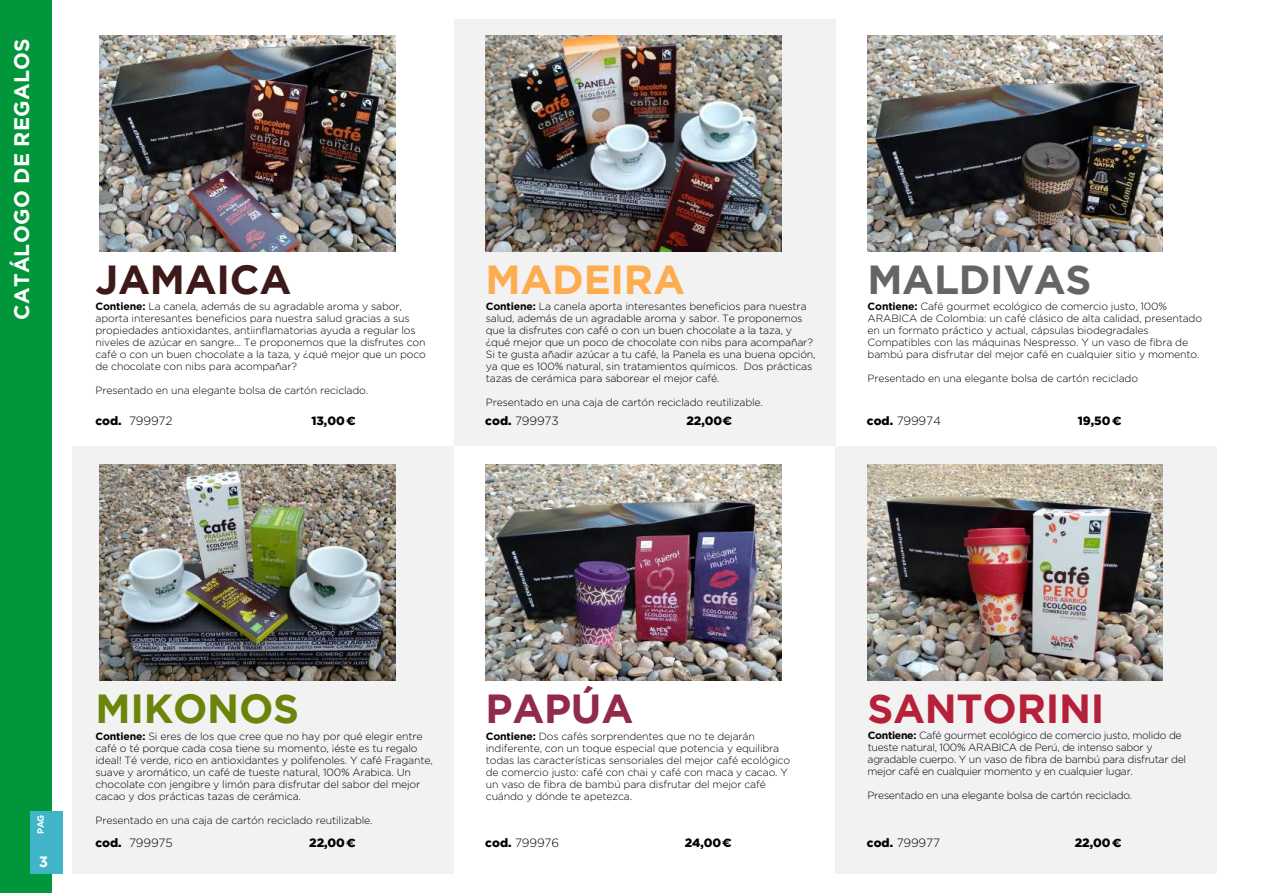
<style>
.page{position:relative;width:1263px;height:893px;background:#fff}
.page>*{position:absolute;margin:0;border:0;box-sizing:border-box;transform-origin:0 0}
.t1{font:700 40.5px "Gotham";letter-spacing:-.005em;color:#b6213a}
.t2{font:700 40.5px "Gotham";letter-spacing:-.005em;color:#656565}
.t3{font:700 40.5px "Gotham";letter-spacing:-.005em;color:#3d191a}
.t4{font:700 40.5px "Gotham";letter-spacing:-.005em;color:#fdad4f}
.t5{font:700 40.5px "Gotham";letter-spacing:-.005em;color:#6a850a}
.t6{font:700 40.5px "Gotham";letter-spacing:-.005em;color:#922a4a}
.t7{font:700 21px "Gotham";letter-spacing:.015em;color:#fff}
.t8{font:700 15px "Gotham";color:#fff}
.t9{font:300 12px "Gotham";letter-spacing:-.015em;color:#000}
.t10{font:900 12px "Gotham";color:#000}
.t11{font:300 10.5px/12px "Gotham";letter-spacing:-.015em;color:#000}
.t12{font:700 9px "Gotham";color:#fff}
.s1{font-weight:700}
.s2{font-weight:900}
.s3{font-family:"Montserrat";font-weight:700}
</style>
<div class="page">
<div style="left:72px;top:446px;width:382px;height:428px;background:#f2f2f2"></div>
<div style="left:835px;top:446px;width:382px;height:428px;background:#f2f2f2"></div>
<div style="left:454px;top:20px;width:382px;height:426px;background:#f2f2f2"></div>
<img style="left:486px;top:35px;width:296px;height:216px">
<img style="left:100px;top:35px;width:295px;height:216px">
<img style="left:868px;top:35px;width:294px;height:216px">
<svg style="left:1112px;top:417px;width:9px;height:8px"></svg>
<svg style="left:346px;top:417px;width:9px;height:8px"></svg>
<svg style="left:1112px;top:839px;width:9px;height:8px"></svg>
<svg style="left:346px;top:839px;width:9px;height:8px"></svg>
<div style="left:0;top:0;width:51px;height:893px;background:#009639"></div>
<div style="left:31px;top:811px;width:32px;height:63px;background:#40b5c9"></div>
<img style="left:486px;top:464px;width:296px;height:216px">
<img style="left:100px;top:464px;width:295px;height:216px">
<img style="left:867px;top:464px;width:295px;height:216px">
<h2 class="t7" style="left:10px;top:320px;width:283px;rotate:-90deg">CATÁLOGO DE REGALOS</h2>
<h1 class="t3" style="left:95px;top:256px;width:198px">JAMAICA</h1>
<h1 class="t4" style="left:486px;top:256px;width:201px">MADEIRA</h1>
<p class="t11" style="left:95px;top:300px;width:332px"><span class="s1">Contiene:</span> La canela, además de su agradable aroma y sabor, aporta interesantes beneficios para nuestra salud gracias a sus propiedades antioxidantes, antiinflamatorias ayuda a regular los niveles de azúcar en sangre... Te proponemos que la disfrutes con café o con un buen chocolate a la taza, y ¿qué mejor que un poco de chocolate con nibs para acompañar?</p>
<p class="t11" style="left:95px;top:384px;width:274px">Presentado en una elegante bolsa de cartón reciclado.</p>
<p class="t11" style="left:486px;top:300px;width:331px"><span class="s1">Contiene:</span> La canela aporta interesantes beneficios para nuestra salud, además de un agradable aroma y sabor. Te proponemos que la disfrutes con café o con un buen chocolate a la taza, y ¿qué mejor que un poco de chocolate con nibs para acompañar?<br>Si te gusta añadir azúcar a tu café, la Panela es una buena opción, ya que es 100% natural, sin tratamientos químicos. Dos prácticas tazas de cerámica para saborear el mejor café.</p>
<p class="t11" style="left:486px;top:396px;width:279px">Presentado en una caja de cartón reciclado reutilizable.</p>
<h1 class="t2" style="left:867px;top:256px;width:226px">MALDIVAS</h1>
<p class="t11" style="left:868px;top:300px;width:336px"><span class="s1">Contiene:</span> Café gourmet ecológico de comercio justo, 100% ARABICA de Colombia: un café clásico de alta calidad, presentado en un formato práctico y actual, cápsulas biodegradales Compatibles con las máquinas Nespresso. Y un vaso de fibra de bambú para disfrutar del mejor café en cualquier sitio y momento.</p>
<p class="t11" style="left:868px;top:372px;width:272px">Presentado en una elegante bolsa de cartón reciclado</p>
<p class="t9" style="left:95px;top:414px;width:78px"><span class="s2">cod.</span> 799972</p>
<p class="t10" style="left:311px;top:414px;width:35px">13,00</p>
<p class="t9" style="left:485px;top:414px;width:75px"><span class="s2">cod.</span> 799973</p>
<p class="t10" style="left:686px;top:414px;width:47px">22,00<span class="s3">€</span></p>
<p class="t9" style="left:867px;top:414px;width:76px"><span class="s2">cod.</span> 799974</p>
<p class="t10" style="left:1078px;top:414px;width:34px">19,50</p>
<p class="t12" style="left:35px;top:834px;width:21px;rotate:-90deg">PAG</p>
<h3 class="t8" style="left:39px;top:853px;width:11px">13</h3>
<h1 class="t5" style="left:95px;top:685px;width:205px">MIKONOS</h1>
<h1 class="t6" style="left:486px;top:685px;width:149px">PAPÚA</h1>
<p class="t11" style="left:95px;top:730px;width:339px"><span class="s1">Contiene:</span> Si eres de los que cree que no hay por qué elegir entre café o té porque cada cosa tiene su momento, ¡éste es tu regalo ideal! Té verde, rico en antioxidantes y polifenoles. Y café Fragante, suave y aromático, un café de tueste natural, 100% Arabica. Un chocolate con jengibre y limón para disfrutar del sabor del mejor cacao y dos prácticas tazas de cerámica.</p>
<p class="t11" style="left:95px;top:814px;width:279px">Presentado en una caja de cartón reciclado reutilizable.</p>
<p class="t11" style="left:486px;top:730px;width:306px"><span class="s1">Contiene:</span> Dos cafés sorprendentes que no te dejarán indiferente, con un toque especial que potencia y equilibra todas las características sensoriales del mejor café ecológico de comercio justo: café con chai y café con maca y cacao. Y un vaso de fibra de bambú para disfrutar del mejor café cuándo y dónde te apetezca.</p>
<h1 class="t1" style="left:867px;top:685px;width:239px">SANTORINI</h1>
<p class="t11" style="left:868px;top:730px;width:320px"><span class="s1">Contiene:</span> Café gourmet ecológico de comercio justo, molido de tueste natural, 100% ARABICA de Perú, de intenso sabor y agradable cuerpo. Y un vaso de fibra de bambú para disfrutar del mejor café en cualquier momento y en cualquier lugar.</p>
<p class="t11" style="left:867px;top:790px;width:266px">Presentado en una elegante bolsa de cartón reciclado.</p>
<p class="t9" style="left:95px;top:836px;width:79px"><span class="s2">cod.</span> 799975</p>
<p class="t10" style="left:309px;top:836px;width:37px">22,00</p>
<p class="t9" style="left:485px;top:836px;width:75px"><span class="s2">cod.</span> 799976</p>
<p class="t10" style="left:685px;top:836px;width:48px">24,00<span class="s3">€</span></p>
<p class="t9" style="left:867px;top:836px;width:75px"><span class="s2">cod.</span> 799977</p>
<p class="t10" style="left:1075px;top:836px;width:37px">22,00</p>
</div>
